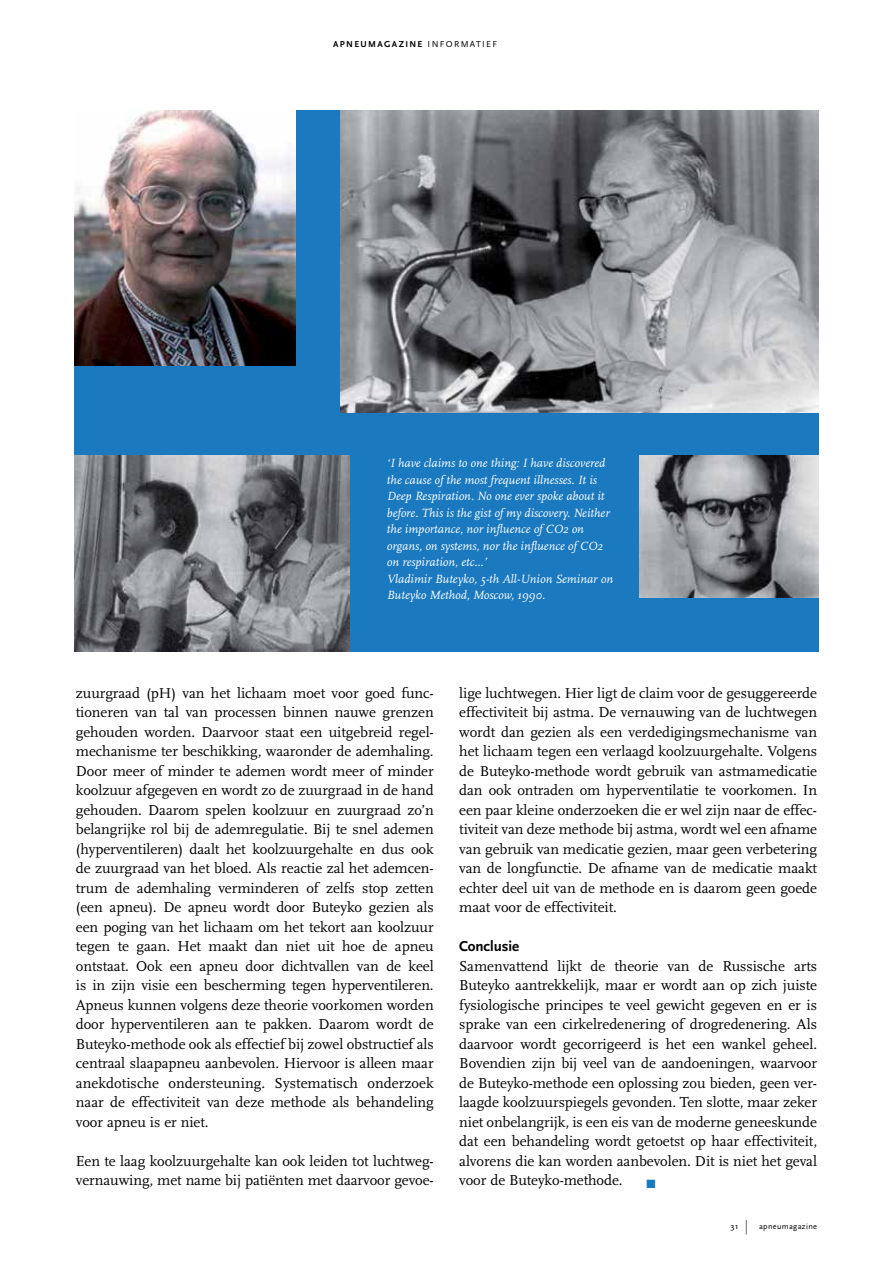
<style>
.page{position:relative;width:893px;height:1263px;background:#fff}
.page>*{position:absolute;margin:0;border:0;box-sizing:border-box;transform-origin:0 0}
.t1{font:15px/19.5px "Scala";letter-spacing:-.005em;color:#000;text-align:justify}
.t2{font:700 15px "Scala Sans";letter-spacing:-.005em;color:#000}
.t3{font:italic 12.45px/16.5px "Scala";color:#fff}
.t4{font:12px "Zapf Dingbats ITC";color:#1a79bf}
.t5{font:700 9px "Scala Sans";letter-spacing:.15em;color:#000}
.t6{font:8.25px "Scala Sans";letter-spacing:.035em;color:#000;scale:1.2 1}
.s1{font-weight:400}
.s2{font-size:15px}
</style>
<div class="page">
<div style="left:74px;top:111px;width:745px;height:541px;background:#1a79bf"></div>
<img style="left:74px;top:111px;width:221px;height:254px">
<img style="left:74px;top:455px;width:275px;height:197px">
<img style="left:340px;top:111px;width:479px;height:301px">
<img style="left:640px;top:455px;width:179px;height:143px">
<p class="t5" style="left:333px;top:39px;width:166px">APNEUMAGAZINE <span class="s1">INFORMATIEF</span></p>
<p class="t3" style="left:387px;top:455px;width:228px">‘I have claims to one thing: I have discovered the cause of the most frequent illnesses. It is Deep Respiration. No one ever spoke about it before. This is the gist of my discovery. Neither the importance, nor influence of CO2 on organs, on systems, nor the influence of CO2 on respiration, etc...’<br>Vladimir Buteyko, 5-th All-Union Seminar on Buteyko Method, Moscow, 1990.</p>
<p class="t1" style="left:76px;top:683px;width:359px">zuurgraad (pH) van het lichaam moet voor goed func&shy;tioneren van tal van processen binnen nauwe grenzen gehouden worden. Daarvoor staat een uitgebreid regel&shy;mechanisme ter beschikking, waaronder de ademhaling.<br>Door meer of minder te ademen wordt meer of minder koolzuur afgegeven en wordt zo de zuurgraad in de hand gehouden. Daarom spelen koolzuur en zuurgraad zo’n belangrijke rol bij de ademregulatie. Bij te snel ademen (hyperventileren) daalt het koolzuurgehalte en dus ook de zuurgraad van het bloed. Als reactie zal het ademcen&shy;trum de ademhaling verminderen of zelfs stop zetten (een apneu). De apneu wordt door Buteyko gezien als een poging van het lichaam om het tekort aan koolzuur tegen te gaan. Het maakt dan niet uit hoe de apneu ontstaat. Ook een apneu door dichtvallen van de keel is in zijn visie een bescherming tegen hyperventileren.<br>Apneus kunnen volgens deze theorie voorkomen worden door hyperventileren aan te pakken. Daarom wordt de Buteyko-methode ook als effectief bij zowel obstructief als centraal slaapapneu aanbevolen. Hiervoor is alleen maar anekdotische ondersteuning. Systematisch onderzoek naar de effectiviteit van deze methode als behandeling voor apneu is er niet.</p>
<p class="t1" style="left:76px;top:1151px;width:359px">Een te laag koolzuurgehalte kan ook leiden tot luchtweg&shy;vernauwing, met name bij patiënten met daarvoor gevoe-</p>
<p class="t1" style="left:459px;top:683px;width:359px">lige luchtwegen. Hier ligt de claim voor de gesuggereerde effectiviteit bij astma. De vernauwing van de luchtwegen wordt dan gezien als een verdedigingsmechanisme van het lichaam tegen een verlaagd koolzuurgehalte. Volgens de Buteyko-methode wordt gebruik van astmamedicatie dan ook ontraden om hyperventilatie te voorkomen. In een paar kleine onderzoeken die er wel zijn naar de effec&shy;tiviteit van deze methode bij astma, wordt wel een afname van gebruik van medicatie gezien, maar geen verbetering van de longfunctie. De afname van de medicatie maakt echter deel uit van de methode en is daarom geen goede maat voor de effectiviteit.</p>
<p class="t2" style="left:459px;top:938px;width:61px">Conclusie</p>
<p class="t1" style="left:459px;top:956px;width:359px">Samenvattend lijkt de theorie van de Russische arts Buteyko aantrekkelijk, maar er wordt aan op zich juiste fysiologische principes te veel gewicht gegeven en er is sprake van een cirkelredenering of drogredenering. Als daarvoor wordt gecorrigeerd is het een wankel geheel.<br>Bovendien zijn bij veel van de aandoeningen, waarvoor de Buteyko-methode een oplossing zou bieden, geen ver&shy;laagde koolzuurspiegels gevonden. Ten slotte, maar zeker niet onbelangrijk, is een eis van de moderne geneeskunde dat een behandeling wordt getoetst op haar effectiviteit, alvorens die kan worden aanbevolen. Dit is niet het geval voor de Buteyko-methode.</p>
<p class="t4" style="left:647px;top:1178px;width:11px">■</p>
<p class="t6" style="left:730px;top:1222px;width:74px">31 <span class="s2">|</span> apneumagazine</p>
</div>
